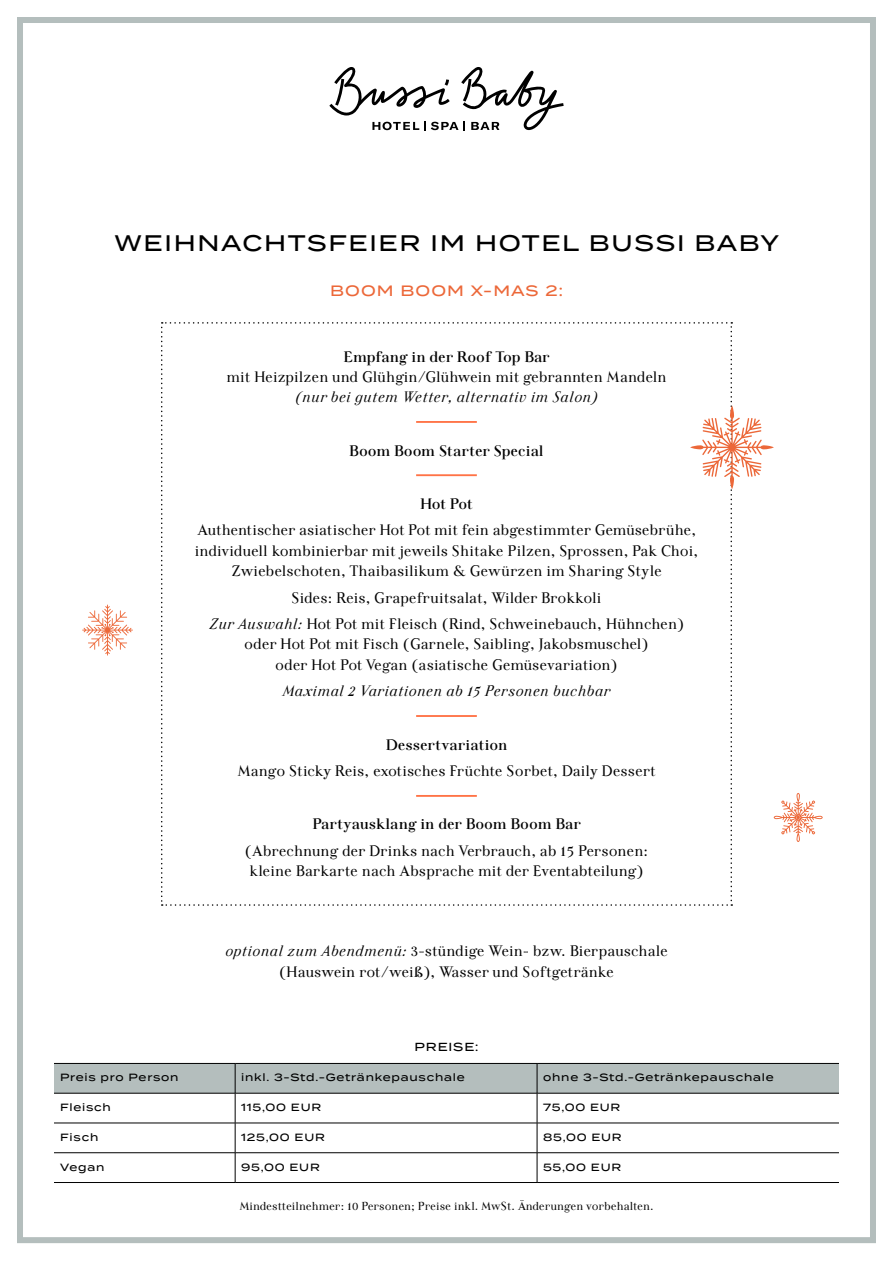
<style>
.page{position:relative;width:893px;height:1263px;background:#fff}
.page>*{position:absolute;margin:0;border:0;box-sizing:border-box;transform-origin:0 0}
.t1{font:500 22.5px "Termina";letter-spacing:.075em;color:#000}
.t2{font:15.75px/20.2px "Felina Serif";color:#000;text-align:center}
.t3{font:700 15.75px "Felina Serif";letter-spacing:-.015em;color:#000}
.t4{font:italic 15.75px "Felina Serif";color:#000}
.t5{font:500 15px "Termina";letter-spacing:.075em;color:#ec6839}
.t6{font:12px "Felina Serif";color:#000}
.t7{font:500 11.7px "Termina";letter-spacing:.075em;color:#000}
.t8{font:500 10.5px "Termina";letter-spacing:.075em;color:#000}
.s1{font-style:italic}
</style>
<div class="page">
<div style="left:17px;top:17px;width:859px;height:1226px;border:6px solid #b4bebd"></div>
<svg style="left:329px;top:67px;width:235px;height:64px"></svg>
<div style="left:54px;top:1064px;width:785px;height:29px;background:#b4bebd"></div>
<hr style="left:235px;top:1063px;width:1px;height:30px;background:#000">
<hr style="left:537px;top:1063px;width:1px;height:30px;background:#000">
<hr style="left:235px;top:1093px;width:1px;height:30px;background:#000">
<hr style="left:537px;top:1093px;width:1px;height:30px;background:#000">
<svg style="left:235px;top:1124px;width:1px;height:58px"></svg>
<svg style="left:537px;top:1124px;width:1px;height:58px"></svg>
<hr style="left:54px;top:1063px;width:181px;height:1px;background:#000">
<hr style="left:235px;top:1063px;width:302px;height:1px;background:#000">
<hr style="left:537px;top:1063px;width:302px;height:1px;background:#000">
<hr style="left:54px;top:1093px;width:181px;height:1px;background:#000">
<hr style="left:235px;top:1093px;width:302px;height:1px;background:#000">
<hr style="left:537px;top:1093px;width:302px;height:1px;background:#000">
<hr style="left:54px;top:1123px;width:181px;height:1px;background:#000">
<hr style="left:235px;top:1123px;width:302px;height:1px;background:#000">
<hr style="left:537px;top:1123px;width:302px;height:1px;background:#000">
<hr style="left:54px;top:1152px;width:181px;height:1px;background:#000">
<hr style="left:235px;top:1152px;width:302px;height:1px;background:#000">
<hr style="left:537px;top:1152px;width:302px;height:1px;background:#000">
<hr style="left:54px;top:1182px;width:181px;height:1px;background:#000">
<hr style="left:235px;top:1182px;width:302px;height:1px;background:#000">
<hr style="left:537px;top:1182px;width:302px;height:1px;background:#000">
<svg style="left:82px;top:605px;width:51px;height:50px"></svg>
<svg style="left:161px;top:322px;width:662px;height:584px"></svg>
<h1 class="t1" style="left:115px;top:227px;width:666px">WEIHNACHTSFEIER IM HOTEL BUSSI BABY</h1>
<p class="t5" style="left:330px;top:279px;width:234px">BOOM BOOM X-MAS 2:</p>
<p class="t3" style="left:343px;top:347px;width:208px">Empfang in der Roof Top Bar</p>
<p class="t2" style="left:226px;top:366px;width:442px">mit Heizpilzen und Glühgin/Glühwein mit gebrannten Mandeln</p>
<p class="t4" style="left:295px;top:388px;width:305px">(nur bei gutem Wetter, alternativ im Salon)</p>
<p class="t3" style="left:349px;top:441px;width:196px">Boom Boom Starter Special</p>
<p class="t3" style="left:420px;top:494px;width:55px">Hot Pot</p>
<p class="t2" style="left:195px;top:520px;width:505px">Authentischer asiatischer Hot Pot mit fein abgestimmter Gemüsebrühe, individuell kombinierbar mit jeweils Shitake Pilzen, Sprossen, Pak Choi,<br>Zwiebelschoten, Thaibasilikum &amp; Gewürzen im Sharing Style</p>
<p class="t2" style="left:209px;top:584px;width:477px;line-height:26.7px">Sides: Reis, Grapefruitsalat, Wilder Brokkoli<br><span class="s1">Zur Auswahl:</span> Hot Pot mit Fleisch (Rind, Schweinebauch, Hühnchen)</p>
<p class="t2" style="left:244px;top:634px;width:406px">oder Hot Pot mit Fisch (Garnele, Saibling, Jakobsmuschel) oder Hot Pot Vegan (asiatische Gemüsevariation)</p>
<p class="t4" style="left:282px;top:682px;width:330px">Maximal 2 Variationen ab 15 Personen buchbar</p>
<p class="t3" style="left:386px;top:735px;width:123px">Dessertvariation</p>
<p class="t2" style="left:237px;top:761px;width:420px">Mango Sticky Reis, exotisches Früchte Sorbet, Daily Dessert</p>
<p class="t3" style="left:312px;top:815px;width:270px">Partyausklang in der Boom Boom Bar</p>
<p class="t2" style="left:245px;top:840px;width:405px;text-align:left">(Abrechnung der Drinks nach Verbrauch, ab 15 Personen: kleine Barkarte nach Absprache mit der Eventabteilung)</p>
<p class="t2" style="left:225px;top:941px;width:444px"><span class="s1">optional zum Abendmenü:</span> 3-stündige Wein- bzw. Bierpauschale (Hauswein rot/weiß), Wasser und Softgetränke</p>
<p class="t7" style="left:415px;top:1038px;width:65px">PREISE:</p>
<p class="t8" style="left:60px;top:1070px;width:120px">Preis pro Person</p>
<p class="t8" style="left:241px;top:1070px;width:225px">inkl. 3-Std.-Getränkepauschale</p>
<p class="t8" style="left:543px;top:1070px;width:232px">ohne 3-Std.-Getränkepauschale</p>
<p class="t8" style="left:60px;top:1100px;width:52px">Fleisch</p>
<p class="t8" style="left:241px;top:1100px;width:81px">115,00 EUR</p>
<p class="t8" style="left:543px;top:1100px;width:79px">75,00 EUR</p>
<p class="t8" style="left:60px;top:1129px;width:40px">Fisch</p>
<p class="t8" style="left:241px;top:1129px;width:85px">125,00 EUR</p>
<p class="t8" style="left:543px;top:1129px;width:80px">85,00 EUR</p>
<p class="t8" style="left:60px;top:1159px;width:46px">Vegan</p>
<p class="t8" style="left:241px;top:1159px;width:80px">95,00 EUR</p>
<p class="t8" style="left:543px;top:1159px;width:80px">55,00 EUR</p>
<p class="t6" style="left:239px;top:1198px;width:416px">Mindestteilnehmer: 10 Personen; Preise inkl. MwSt. Änderungen vorbehalten.</p>
</div>
